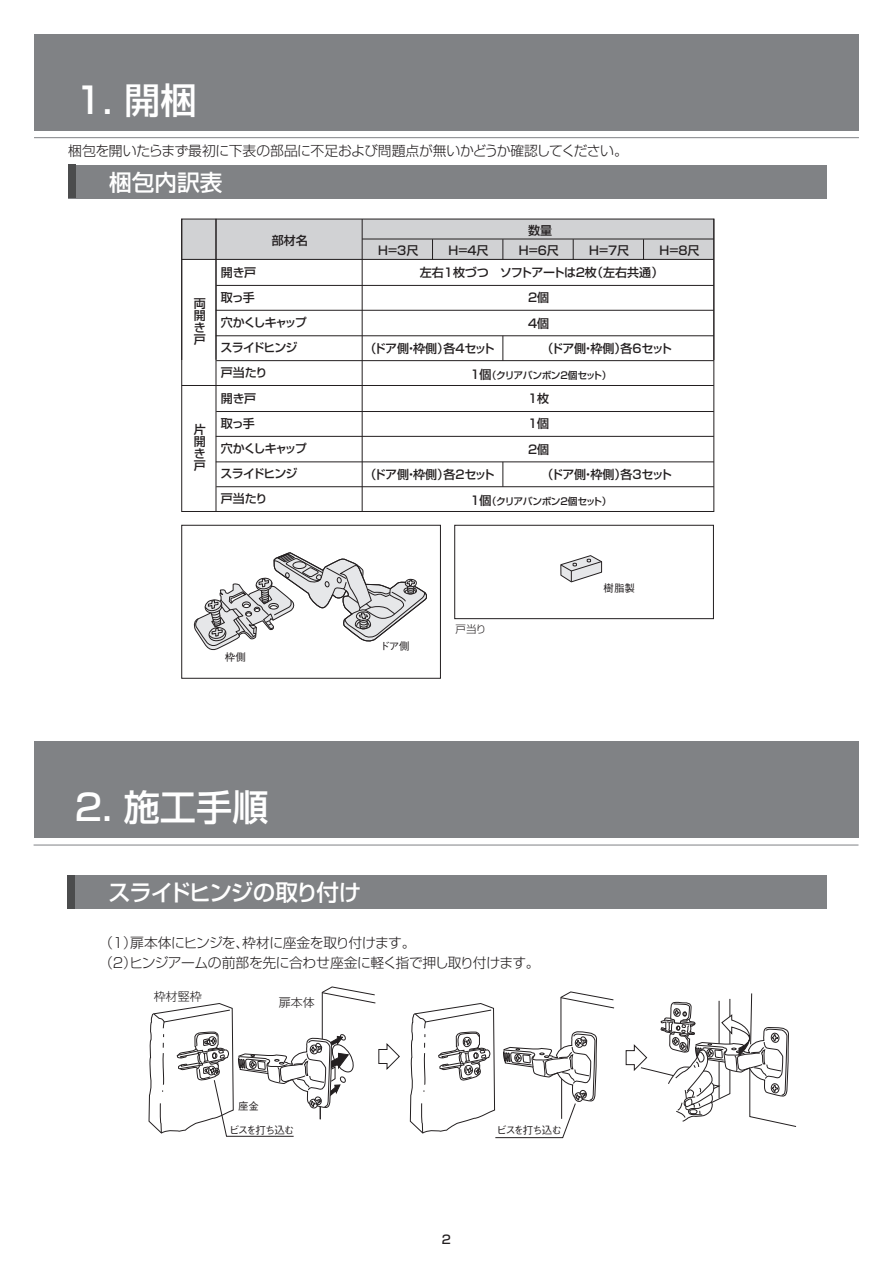
<style>
.page{position:relative;width:893px;height:1263px;background:#fff}
.page>*{position:absolute;margin:0;border:0;box-sizing:border-box;transform-origin:0 0}
.t1{font:500 36.15px "Shin Go Pr 5";color:#fff}
.t2{font:500 22.65px "Shin Go Pr 5";letter-spacing:-.05em;color:#fff}
.t3{font:300 13.8px/19.5px "Shin Go Pr 5";letter-spacing:-.03em;color:#231f20}
.t4{font:500 12px "Shin Go Pr 5";letter-spacing:-.02em;color:#231f20}
.t5{font:500 12px/24.9px "Shin Go Pr 5";letter-spacing:-.09em;color:#231f20}
.t6{font:500 12px/11.9px "Shin Go Pr 5";letter-spacing:-.045em;color:#231f20;text-align:justify}
.t7{font:300 12px "Shin Go Pr 5";color:#231f20}
.t8{font:500 10.5px "Gothic BBB Pr 5";letter-spacing:-.1em;color:#231f20}
.t9{font:300 10.5px "Shin Go Pr 5";color:#231f20}
.t10{font:500 9.75px "Shin Go Pr 5";letter-spacing:-.04em;color:#231f20}
.s1{font-size:12px}
</style>
<div class="page">
<div style="left:181px;top:525px;width:260px;height:154px;border:1px solid #231f20"></div>
<div style="left:454px;top:525px;width:260px;height:94px;border:1px solid #231f20"></div>
<div style="left:182px;top:219px;width:532px;height:40px;background:#d1d2d4"></div>
<hr style="left:362px;top:219px;width:1px;height:292px;background:#231f20">
<hr style="left:182px;top:259px;width:532px;height:1px;background:#231f20">
<hr style="left:216px;top:285px;width:498px;height:1px;background:#231f20">
<hr style="left:216px;top:360px;width:498px;height:1px;background:#231f20">
<hr style="left:216px;top:335px;width:498px;height:1px;background:#231f20">
<hr style="left:216px;top:310px;width:498px;height:1px;background:#231f20">
<hr style="left:362px;top:239px;width:352px;height:1px;background:#231f20">
<svg style="left:503px;top:336px;width:1px;height:25px"></svg>
<svg style="left:432px;top:239px;width:1px;height:20px"></svg>
<svg style="left:503px;top:239px;width:1px;height:21px"></svg>
<svg style="left:573px;top:239px;width:1px;height:20px"></svg>
<svg style="left:643px;top:239px;width:1px;height:20px"></svg>
<div style="left:181px;top:218px;width:533px;height:294px;border:1px solid #231f20"></div>
<hr style="left:216px;top:219px;width:1px;height:292px;background:#231f20">
<hr style="left:216px;top:411px;width:498px;height:1px;background:#231f20">
<hr style="left:216px;top:486px;width:498px;height:1px;background:#231f20">
<hr style="left:216px;top:436px;width:498px;height:1px;background:#231f20">
<hr style="left:216px;top:462px;width:498px;height:1px;background:#231f20">
<svg style="left:503px;top:462px;width:1px;height:25px"></svg>
<hr style="left:182px;top:385px;width:532px;height:1px;background:#231f20">
<svg style="left:148px;top:986px;width:252px;height:151px"></svg>
<svg style="left:410px;top:991px;width:205px;height:148px"></svg>
<svg style="left:625px;top:993px;width:172px;height:134px"></svg>
<svg style="left:560px;top:555px;width:42px;height:28px"></svg>
<svg style="left:193px;top:552px;width:234px;height:99px"></svg>
<div style="left:34px;top:34px;width:825px;height:97px;background:#808285"></div>
<hr style="left:34px;top:137px;width:825px;height:1px;background:#808285">
<div style="left:68px;top:165px;width:759px;height:33px;background:#808285"></div>
<div style="left:68px;top:164px;width:8px;height:34px;background:#4b4c4d"></div>
<div style="left:34px;top:741px;width:824px;height:97px;background:#808285"></div>
<hr style="left:34px;top:845px;width:824px;height:1px;background:#808285">
<div style="left:68px;top:875px;width:758px;height:34px;background:#808285"></div>
<div style="left:68px;top:875px;width:7px;height:33px;background:#4b4c4d"></div>
<h1 class="t1" style="left:75px;top:70px;width:123px">1. 開梱</h1>
<p class="t3" style="left:68px;top:140px;width:561px">梱包を開いたらまず最初に下表の部品に不足および問題点が無いかどうか確認してください。</p>
<h2 class="t2" style="left:109px;top:164px;width:115px">梱包内訳表</h2>
<p class="t6" style="left:194px;top:296px;width:13px">両開き戸</p>
<p class="t6" style="left:194px;top:423px;width:13px">片開き戸</p>
<p class="t6" style="left:272px;top:233px;width:38px">部材名</p>
<p class="t5" style="left:221px;top:259px;width:88px">開き戸<br>取っ手<br>穴かくしキャップスライドヒンジ戸当たり</p>
<p class="t5" style="left:221px;top:385px;width:88px">開き戸<br>取っ手<br>穴かくしキャップスライドヒンジ戸当たり</p>
<p class="t8" style="left:225px;top:649px;width:23px">枠側</p>
<p class="t6" style="left:528px;top:223px;width:26px">数量</p>
<p class="t6" style="left:378px;top:243px;width:42px">H=3尺</p>
<p class="t6" style="left:449px;top:243px;width:42px">H=4尺</p>
<p class="t6" style="left:519px;top:243px;width:42px">H=6尺</p>
<p class="t6" style="left:589px;top:243px;width:42px">H=7尺</p>
<p class="t6" style="left:659px;top:243px;width:42px">H=8尺</p>
<p class="t4" style="left:420px;top:262px;width:245px">左右1枚づつ　ソフトアートは２枚（左右共通）</p>
<p class="t6" style="left:528px;top:283px;width:23px;line-height:26.2px">2個<br>4個</p>
<p class="t4" style="left:364px;top:339px;width:132px">（ドア側・枠側）各4セット</p>
<p class="t4" style="left:542px;top:339px;width:132px">（ドア側・枠側）各6セット</p>
<p class="t10" style="left:470px;top:367px;width:143px"><span class="s1">1個</span>（クリアバンボン2個セット）</p>
<p class="t6" style="left:528px;top:391px;width:23px">1枚</p>
<p class="t6" style="left:528px;top:416px;width:23px">1個</p>
<p class="t6" style="left:528px;top:442px;width:23px">2個</p>
<p class="t4" style="left:364px;top:465px;width:132px">（ドア側・枠側）各2セット</p>
<p class="t4" style="left:542px;top:465px;width:132px">（ドア側・枠側）各3セット</p>
<p class="t10" style="left:470px;top:493px;width:143px"><span class="s1">1個</span>（クリアバンボン2個セット）</p>
<p class="t8" style="left:380px;top:637px;width:32px">ドア側</p>
<p class="t9" style="left:456px;top:620px;width:32px">戸当り</p>
<p class="t8" style="left:604px;top:580px;width:33px">樹脂製</p>
<h1 class="t1" style="left:75px;top:778px;width:195px">2. 施工手順</h1>
<h2 class="t2" style="left:108px;top:874px;width:255px">スライドヒンジの取り付け</h2>
<p class="t3" style="left:99px;top:932px;width:442px">（1）扉本体にヒンジを、枠材に座金を取り付けます。<br>（2）ヒンジアームの前部を先に合わせ座金に軽く指で押し取り付けます。</p>
<p class="t7" style="left:154px;top:987px;width:50px">枠材竪枠</p>
<p class="t7" style="left:279px;top:993px;width:37px">扉本体</p>
<p class="t8" style="left:238px;top:1097px;width:22px">座金</p>
<p class="t8" style="left:229px;top:1121px;width:67px">ビスを打ち込む</p>
<p class="t8" style="left:496px;top:1121px;width:67px">ビスを打ち込む</p>
<p class="t6" style="left:442px;top:1232px;width:11px">2</p>
</div>
